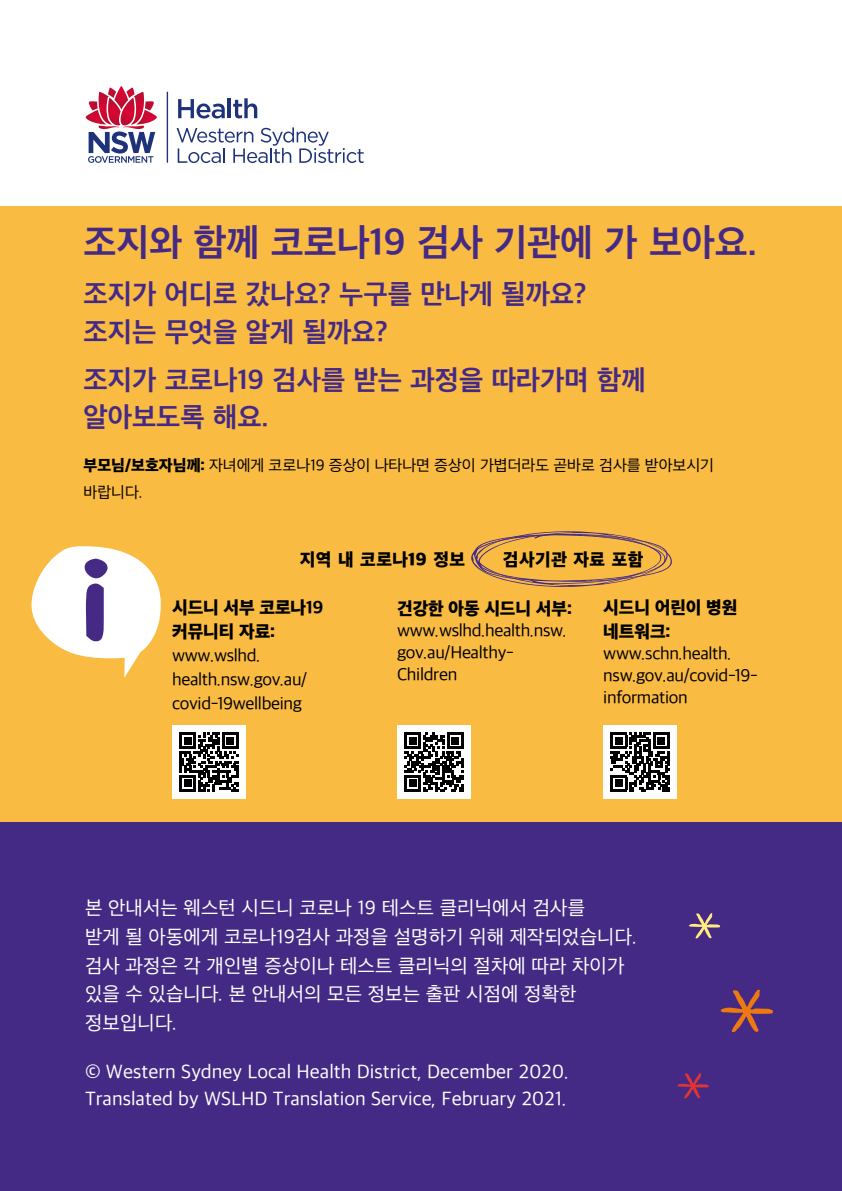
<style>
.page{position:relative;width:842px;height:1191px;background:#fff}
.page>*{position:absolute;margin:0;border:0;box-sizing:border-box;transform-origin:0 0}
.t1{font:700 38px "Apple SD Gothic Neo";color:#442a85}
.t2{font:700 28px/37.2px "Apple SD Gothic Neo";color:#442a85}
.t3{font:20px/28.8px "Apple SD Gothic Neo";letter-spacing:.01em;color:#fff}
.t4{font:18px/22px "Apple SD Gothic Neo";letter-spacing:-.02em;color:#000}
.t5{font:800 18px/24px "Apple SD Gothic Neo";color:#000}
.t6{font:800 18px "Apple SD Gothic Neo";letter-spacing:.03em;color:#000}
.t7{font:16px/26.6px "Apple SD Gothic Neo";color:#000}
.s1{font-weight:800}
.s2{font-style:inherit}
</style>
<div class="page">
<div style="left:0;top:206px;width:842px;height:616px;background:#fabb43"></div>
<div style="left:0;top:822px;width:842px;height:369px;background:#442a85"></div>
<svg style="left:32px;top:546px;width:129px;height:131px"></svg>
<div style="left:166px;top:91px;width:2px;height:72px;border:1px solid #fff"></div>
<div style="left:227px;top:98px;width:4px;height:21px;border:1px solid #fff"></div>
<hr style="left:167px;top:92px;width:1px;height:71px;background:#1d3278">
<svg style="left:85px;top:86px;width:72px;height:77px"></svg>
<svg style="left:178px;top:99px;width:47px;height:20px"></svg>
<hr style="left:228px;top:98px;width:3px;height:20px;background:#1d3278">
<svg style="left:233px;top:98px;width:25px;height:21px"></svg>
<svg style="left:176px;top:127px;width:188px;height:36px"></svg>
<svg style="left:720px;top:989px;width:53px;height:43px"></svg>
<svg style="left:677px;top:1073px;width:32px;height:25px"></svg>
<svg style="left:689px;top:913px;width:31px;height:25px"></svg>
<div style="left:397px;top:725px;width:74px;height:74px;background:#fff"></div>
<svg style="left:404px;top:732px;width:59px;height:59px"></svg>
<div style="left:409px;top:780px;width:7px;height:7px;background:#000"></div>
<div style="left:172px;top:725px;width:74px;height:74px;background:#fff"></div>
<svg style="left:179px;top:732px;width:59px;height:59px"></svg>
<div style="left:184px;top:780px;width:7px;height:7px;background:#000"></div>
<div style="left:603px;top:725px;width:74px;height:74px;background:#fff"></div>
<svg style="left:611px;top:732px;width:59px;height:59px"></svg>
<div style="left:615px;top:780px;width:7px;height:7px;background:#000"></div>
<svg style="left:471px;top:531px;width:201px;height:56px"></svg>
<h1 class="t1" style="left:84px;top:221px;width:675px">조지와 함께 코로나19 검사 기관에 가 보아요.</h1>
<h2 class="t2" style="left:84px;top:277px;width:504px">조지가 어디로 갔나요? 누구를 만나게 될까요? 조지는 무엇을 알게 될까요?</h2>
<h2 class="t2" style="left:84px;top:363px;width:563px">조지가 코로나19 검사를 받는 과정을 따라가며 함께 알아보도록 해요.</h2>
<p class="t7" style="left:84px;top:453px;width:632px"><span class="s1">부모님/보호자님께:</span> 자녀에게 코로나19 증상이 나타나면 증상이 가볍더라도 곧바로 검사를 받아보시기 바랍니다.</p>
<p class="t6" style="left:300px;top:549px;width:167px">지역 내 코로나19 정보</p>
<p class="t5" style="left:503px;top:548px;width:142px">검사기관 자료 포함</p>
<p class="t5" style="left:603px;top:596px;width:136px">시드니 어린이 병원 네트워크:</p>
<p class="t4" style="left:603px;top:643px;width:156px">www.schn.health. nsw.gov.au/covid-19- information</p>
<p class="t5" style="left:172px;top:597px;width:153px">시드니 서부 코로나<span class="s2">19 </span>커뮤니티 자료:</p>
<p class="t4" style="left:172px;top:644px;width:137px;line-height:24px">www.wslhd. health.nsw.gov.au/ covid-19wellbeing</p>
<p class="t5" style="left:397px;top:597px;width:176px">건강한 아동 시드니 서부:</p>
<p class="t4" style="left:397px;top:620px;width:171px">www.wslhd.health.nsw. gov.au/Healthy-<br>Children</p>
<p class="t3" style="left:85px;top:894px;width:553px">본 안내서는 웨스턴 시드니 코로나 19 테스트 클리닉에서 검사를<br>받게 될 아동에게 코로나19검사 과정을 설명하기 위해 제작되었습니다. 검사 과정은 각 개인별 증상이나 테스트 클리닉의 절차에 따라 차이가 있을 수 있습니다. 본 안내서의 모든 정보는 출판 시점에 정확한 정보입니다.</p>
<p class="t3" style="left:85px;top:1060px;width:485px;line-height:26.6px">© Western Sydney Local Health District, December 2020.<br>Translated by WSLHD Translation Service, February 2021.</p>
</div>
